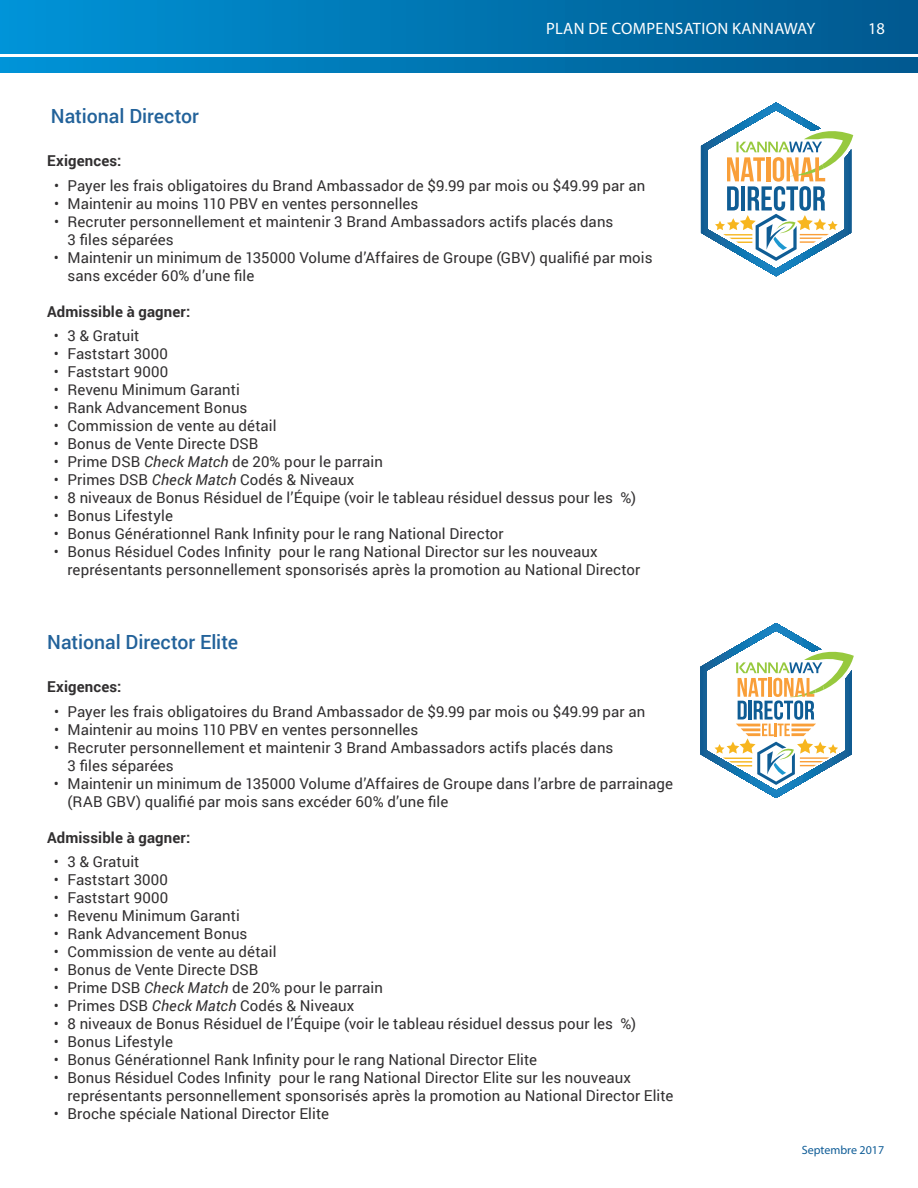
<style>
.page{position:relative;width:918px;height:1188px;background:#fff}
.page>*{position:absolute;margin:0;border:0;box-sizing:border-box;transform-origin:0 0}
.t1{font:500 19.5px "Roboto";color:#22629a}
.t2{font:16.5px "Myriad Pro";letter-spacing:.02em;color:#fff}
.t3{font:15px/18px "Roboto";letter-spacing:.005em;color:#312f30}
.t4{font:700 15px "Roboto";letter-spacing:.005em;color:#312f30}
.t5{font:12px "Myriad Pro";color:#105d97}
.s1{font-style:italic}
</style>
<div class="page">
<div style="left:0;top:0;width:918px;height:54px;background:linear-gradient(to right,#0093d6,#01588d)"></div>
<svg style="left:0;top:57px;width:918px;height:15px;background:#0075b1"></svg>
<svg style="left:701px;top:103px;width:153px;height:173px"></svg>
<svg style="left:700px;top:623px;width:154px;height:175px"></svg>
<p class="t2" style="left:546px;top:18px;width:271px">PLAN DE COMPENSATION KANNAWAY</p>
<p class="t2" style="left:868px;top:18px;width:18px">18</p>
<h1 class="t1" style="left:51px;top:102px;width:149px">National Director</h1>
<p class="t4" style="left:47px;top:150px;width:76px">Exigences:</p>
<p class="t3" style="left:54px;top:176px;width:593px">• Payer les frais obligatoires du Brand Ambassador de $9.99 par mois ou $49.99 par an</p>
<p class="t3" style="left:54px;top:194px;width:366px">• Maintenir au moins 110 PBV en ventes personnelles</p>
<p class="t3" style="left:67px;top:212px;width:547px;text-indent:-13px">• Recruter personnellement et maintenir 3 Brand Ambassadors actifs placés dans<br>3 files séparées</p>
<p class="t3" style="left:67px;top:248px;width:587px;text-indent:-14px">• Maintenir un minimum de 135000 Volume d’Affaires de Groupe (GBV) qualifié par mois sans excéder 60% d’une file</p>
<p class="t4" style="left:47px;top:301px;width:145px">Admissible à gagner:</p>
<p class="t3" style="left:54px;top:326px;width:87px">• 3 &amp; Gratuit</p>
<p class="t3" style="left:54px;top:344px;width:116px">• Faststart 3000</p>
<p class="t3" style="left:54px;top:362px;width:116px">• Faststart 9000</p>
<p class="t3" style="left:54px;top:380px;width:187px">• Revenu Minimum Garanti</p>
<p class="t3" style="left:54px;top:398px;width:195px">• Rank Advancement Bonus</p>
<p class="t3" style="left:54px;top:416px;width:224px">• Commission de vente au détail</p>
<p class="t3" style="left:54px;top:434px;width:206px">• Bonus de Vente Directe DSB</p>
<p class="t3" style="left:54px;top:452px;width:331px">• Prime DSB <span class="s1">Check Match</span> de 20% pour le parrain</p>
<p class="t3" style="left:54px;top:470px;width:302px">• Primes DSB <span class="s1">Check Match</span> Codés &amp; Niveaux</p>
<p class="t3" style="left:54px;top:488px;width:584px">• 8 niveaux de Bonus Résiduel de l’Équipe (voir le tableau résiduel dessus pour les %)</p>
<p class="t3" style="left:54px;top:506px;width:121px">• Bonus Lifestyle</p>
<p class="t3" style="left:54px;top:524px;width:451px">• Bonus Générationnel Rank Infinity pour le rang National Director</p>
<p class="t3" style="left:67px;top:542px;width:574px;text-indent:-14px">• Bonus Résiduel Codes Infinity pour le rang National Director sur les nouveaux représentants personnellement sponsorisés après la promotion au National Director</p>
<h1 class="t1" style="left:47px;top:628px;width:192px">National Director Elite</h1>
<p class="t4" style="left:47px;top:676px;width:76px">Exigences:</p>
<p class="t3" style="left:54px;top:702px;width:593px">• Payer les frais obligatoires du Brand Ambassador de $9.99 par mois ou $49.99 par an</p>
<p class="t3" style="left:54px;top:720px;width:366px">• Maintenir au moins 110 PBV en ventes personnelles</p>
<p class="t3" style="left:67px;top:738px;width:547px;text-indent:-13px">• Recruter personnellement et maintenir 3 Brand Ambassadors actifs placés dans<br>3 files séparées</p>
<p class="t3" style="left:67px;top:774px;width:607px;text-indent:-14px">• Maintenir un minimum de 135000 Volume d’Affaires de Groupe dans l’arbre de parrainage (RAB GBV) qualifié par mois sans excéder 60% d’une file</p>
<p class="t4" style="left:47px;top:827px;width:145px">Admissible à gagner:</p>
<p class="t3" style="left:54px;top:852px;width:87px">• 3 &amp; Gratuit</p>
<p class="t3" style="left:54px;top:870px;width:116px">• Faststart 3000</p>
<p class="t3" style="left:54px;top:888px;width:116px">• Faststart 9000</p>
<p class="t3" style="left:54px;top:906px;width:187px">• Revenu Minimum Garanti</p>
<p class="t3" style="left:54px;top:924px;width:195px">• Rank Advancement Bonus</p>
<p class="t3" style="left:54px;top:942px;width:224px">• Commission de vente au détail</p>
<p class="t3" style="left:54px;top:960px;width:206px">• Bonus de Vente Directe DSB</p>
<p class="t3" style="left:54px;top:978px;width:331px">• Prime DSB <span class="s1">Check Match</span> de 20% pour le parrain</p>
<p class="t3" style="left:54px;top:996px;width:302px">• Primes DSB <span class="s1">Check Match</span> Codés &amp; Niveaux</p>
<p class="t3" style="left:54px;top:1014px;width:584px">• 8 niveaux de Bonus Résiduel de l’Équipe (voir le tableau résiduel dessus pour les %)</p>
<p class="t3" style="left:54px;top:1032px;width:121px">• Bonus Lifestyle</p>
<p class="t3" style="left:54px;top:1050px;width:485px">• Bonus Générationnel Rank Infinity pour le rang National Director Elite</p>
<p class="t3" style="left:67px;top:1068px;width:607px;text-indent:-14px">• Bonus Résiduel Codes Infinity pour le rang National Director Elite sur les nouveaux représentants personnellement sponsorisés après la promotion au National Director Elite</p>
<p class="t3" style="left:54px;top:1104px;width:276px">• Broche spéciale National Director Elite</p>
<p class="t5" style="left:802px;top:1143px;width:84px">Septembre 2017</p>
</div>
